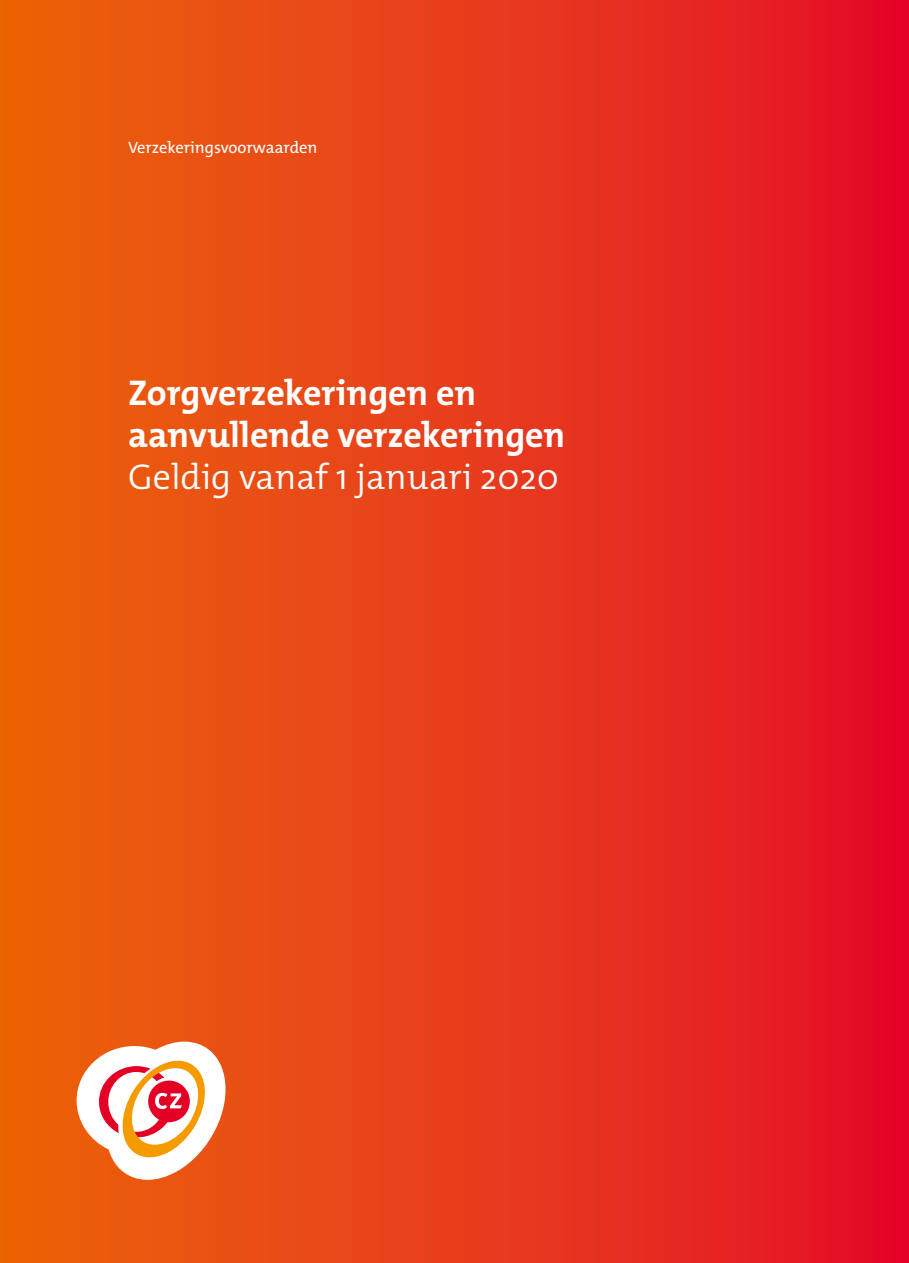
<style>
.page{position:relative;width:909px;height:1263px;background:#fff}
.page>*{position:absolute;margin:0;border:0;box-sizing:border-box;transform-origin:0 0}
.t1{font:700 36px/42px "The Mix Os F";letter-spacing:-.005em;color:#fff}
.t2{font:300 36px "The Mix Os F";color:#fff}
.t3{font:16.5px "The Mix Os F";letter-spacing:-.005em;color:#fff}
</style>
<div class="page">
<div style="left:0;top:0;width:908px;height:1263px;background:linear-gradient(to right,#eb670a,#e40f29)"></div>
<svg style="left:77px;top:1041px;width:148px;height:139px"></svg>
<p class="t3" style="left:128px;top:137px;width:191px">Verzekeringsvoorwaarden</p>
<p class="t1" style="left:128px;top:372px;width:438px">Zorgverzekeringen en aanvullende verzekeringen</p>
<p class="t2" style="left:128px;top:454px;width:432px">Geldig vanaf 1 januari 2020</p>
</div>
